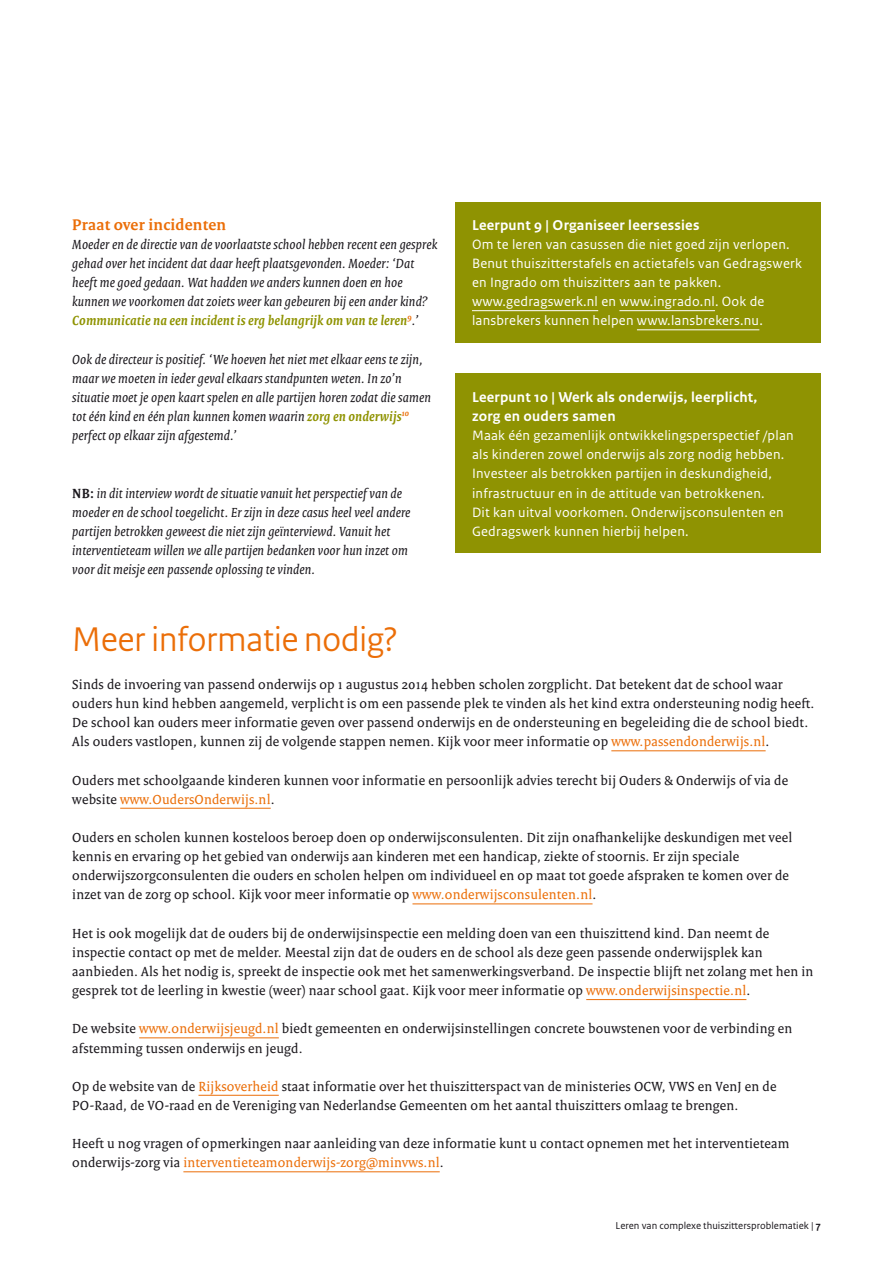
<style>
.page{position:relative;width:893px;height:1263px;background:#fff}
.page>*{position:absolute;margin:0;border:0;box-sizing:border-box;transform-origin:0 0}
.t1{font:36px "Rijksoverheid Sans Heading";color:#eb6e08}
.t2{font:700 16.5px "Rijksoverheid Serif";letter-spacing:.015em;color:#eb6e08}
.t3{font:700 15px/19.2px "Rijksoverheid Sans Text";letter-spacing:.015em;color:#fff}
.t4{font:14.25px/19.2px "Rijksoverheid Serif";letter-spacing:.015em;color:#1a171c}
.t5{font:italic 14.25px/19.2px "Rijksoverheid Serif";letter-spacing:.015em;color:#1a171c}
.t6{font:14.25px/19.2px "Rijksoverheid Sans Text";letter-spacing:.015em;color:#fff}
.t7{font:10.5px "Rijksoverheid Sans Text";color:#1a171c}
.s1{font-weight:700;color:#8f9302}
.s2{font-weight:700;font-style:normal}
.s3{color:#eb6e08}
.s4{font-weight:700}
</style>
<div class="page">
<hr style="left:611px;top:750px;width:155px;height:1px;background:#eb6e08">
<hr style="left:120px;top:808px;width:151px;height:1px;background:#eb6e08">
<hr style="left:412px;top:903px;width:180px;height:1px;background:#eb6e08">
<hr style="left:586px;top:999px;width:160px;height:1px;background:#eb6e08">
<hr style="left:139px;top:1037px;width:140px;height:1px;background:#eb6e08">
<hr style="left:198px;top:1095px;width:81px;height:1px;background:#eb6e08">
<hr style="left:183px;top:1171px;width:257px;height:1px;background:#eb6e08">
<div style="left:455px;top:202px;width:366px;height:140px;background:#8f9302"></div>
<hr style="left:472px;top:310px;width:126px;height:1px;background:#fff">
<hr style="left:619px;top:310px;width:96px;height:1px;background:#fff">
<hr style="left:637px;top:329px;width:122px;height:1px;background:#fff">
<div style="left:455px;top:373px;width:366px;height:180px;background:#8f9302"></div>
<p class="t2" style="left:72px;top:214px;width:155px">Praat over incidenten</p>
<p class="t5" style="left:72px;top:234px;width:366px">Moeder en de directie van de voorlaatste school hebben recent een gesprek gehad over het incident dat daar heeft plaatsgevonden. Moeder: ‘Dat heeft me goed gedaan. Wat hadden we anders kunnen doen en hoe kunnen we voorkomen dat zoiets weer kan gebeuren bij een ander kind?<br><span class="s1">Communicatie na een incident is erg belangrijk om van te leren</span><sup>9</sup>.’</p>
<p class="t5" style="left:72px;top:349px;width:360px">Ook de directeur is positief. ‘We hoeven het niet met elkaar eens te zijn, maar we moeten in ieder geval elkaars standpunten weten. In zo’n situatie moet je open kaart spelen en alle partijen horen zodat die samen tot één kind en één plan kunnen komen waarin <span class="s1">zorg en onderwijs</span><sup>10 </sup>perfect op elkaar zijn afgestemd.’</p>
<p class="t5" style="left:72px;top:483px;width:340px"><span class="s2">NB:</span> in dit interview wordt de situatie vanuit het perspectief van de moeder en de school toegelicht. Er zijn in deze casus heel veel andere partijen betrokken geweest die niet zijn geïnterviewd. Vanuit het interventieteam willen we alle partijen bedanken voor hun inzet om voor dit meisje een passende oplossing te vinden.</p>
<p class="t3" style="left:472px;top:215px;width:229px">Leerpunt 9 | Organiseer leersessies</p>
<p class="t6" style="left:472px;top:235px;width:331px">Om te leren van casussen die niet goed zijn verlopen.<br>Benut thuiszitterstafels en actietafels van Gedragswerk en Ingrado om thuiszitters aan te pakken. www.gedragswerk.nl en www.ingrado.nl. Ook de lansbrekers kunnen helpen www.lansbrekers.nu.</p>
<p class="t3" style="left:472px;top:388px;width:287px">Leerpunt 10 | Werk als onderwijs, leerplicht, zorg en ouders samen</p>
<p class="t6" style="left:472px;top:426px;width:323px">Maak één gezamenlijk ontwikkelingsperspectief /plan als kinderen zowel onderwijs als zorg nodig hebben.<br>Investeer als betrokken partijen in deskundigheid, infrastructuur en in de attitude van betrokkenen.<br>Dit kan uitval voorkomen. Onderwijsconsulenten en Gedragswerk kunnen hierbij helpen.</p>
<h1 class="t1" style="left:72px;top:618px;width:327px">Meer informatie nodig?</h1>
<p class="t4" style="left:72px;top:675px;width:744px">Sinds de invoering van passend onderwijs op 1 augustus 2014 hebben scholen zorgplicht. Dat betekent dat de school waar ouders hun kind hebben aangemeld, verplicht is om een passende plek te vinden als het kind extra ondersteuning nodig heeft.<br>De school kan ouders meer informatie geven over passend onderwijs en de ondersteuning en begeleiding die de school biedt.<br>Als ouders vastlopen, kunnen zij de volgende stappen nemen. Kijk voor meer informatie op <span class="s3">www.passendonderwijs.nl</span>.</p>
<p class="t4" style="left:72px;top:770px;width:717px">Ouders met schoolgaande kinderen kunnen voor informatie en persoonlijk advies terecht bij Ouders &amp; Onderwijs of via de website <span class="s3">www.OudersOnderwijs.nl</span>.</p>
<p class="t4" style="left:72px;top:828px;width:721px">Ouders en scholen kunnen kosteloos beroep doen op onderwijsconsulenten. Dit zijn onafhankelijke deskundigen met veel kennis en ervaring op het gebied van onderwijs aan kinderen met een handicap, ziekte of stoornis. Er zijn speciale onderwijszorgconsulenten die ouders en scholen helpen om individueel en op maat tot goede afspraken te komen over de inzet van de zorg op school. Kijk voor meer informatie op <span class="s3">www.onderwijsconsulenten.nl</span>.</p>
<p class="t4" style="left:72px;top:923px;width:743px">Het is ook mogelijk dat de ouders bij de onderwijsinspectie een melding doen van een thuiszittend kind. Dan neemt de inspectie contact op met de melder. Meestal zijn dat de ouders en de school als deze geen passende onderwijsplek kan aanbieden. Als het nodig is, spreekt de inspectie ook met het samenwerkingsverband. De inspectie blijft net zolang met hen in gesprek tot de leerling in kwestie (weer) naar school gaat. Kijk voor meer informatie op <span class="s3">www.onderwijsinspectie.nl</span>.</p>
<p class="t4" style="left:72px;top:1019px;width:721px">De website <span class="s3">www.onderwijsjeugd.nl</span> biedt gemeenten en onderwijsinstellingen concrete bouwstenen voor de verbinding en afstemming tussen onderwijs en jeugd.</p>
<p class="t4" style="left:72px;top:1076px;width:706px">Op de website van de <span class="s3">Rijksoverheid</span> staat informatie over het thuiszitterspact van de ministeries OCW, VWS en VenJ en de<br>PO-Raad, de VO-raad en de Vereniging van Nederlandse Gemeenten om het aantal thuiszitters omlaag te brengen.</p>
<p class="t4" style="left:72px;top:1134px;width:719px">Heeft u nog vragen of opmerkingen naar aanleiding van deze informatie kunt u contact opnemen met het interventieteam onderwijs-zorg via <span class="s3">interventieteamonderwijs-zorg@minvws.nl</span>.</p>
<p class="t7" style="left:616px;top:1219px;width:207px">Leren van complexe thuiszittersproblematiek | <span class="s4">7</span></p>
</div>
